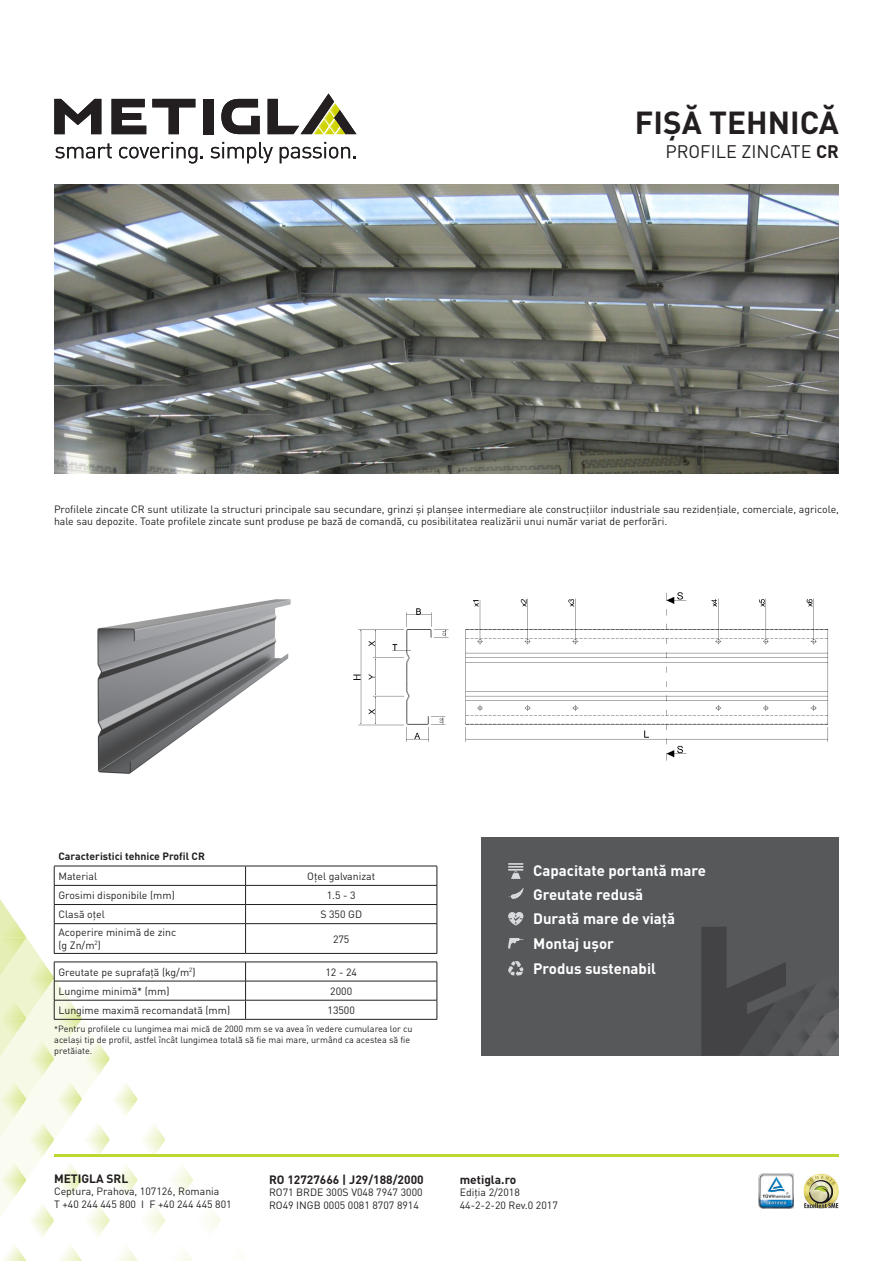
<style>
.page{position:relative;width:893px;height:1263px;background:#fff}
.page>*{position:absolute;margin:0;border:0;box-sizing:border-box;transform-origin:0 0}
.t1{font:700 31.5px "DIN Pro";color:#231f20}
.t2{font:18px "DIN Pro";color:#231f20}
.t3{font:700 15px "DIN Pro";color:#fff}
.t4{font:700 12px "DIN Pro";color:#231f20}
.t5{font:10.5px "DIN Pro";color:#231f20}
.t6{font:700 10.5px "DIN Pro";color:#231f20}
.t7{font:9px/10.8px "DIN Pro";color:#231f20}
.s1{font-weight:700}
.s2{font-size:8.25px}
</style>
<div class="page">
<hr style="left:54px;top:1153px;width:785px;height:3px;background:#bed630">
<img style="left:803px;top:1173px;width:36px;height:36px">
<img style="left:759px;top:1174px;width:35px;height:35px">
<img style="left:54px;top:185px;width:785px;height:289px">
<hr style="left:54px;top:865px;width:192px;height:1px;background:#231f20">
<hr style="left:246px;top:865px;width:191px;height:1px;background:#231f20">
<hr style="left:246px;top:1000px;width:191px;height:1px;background:#231f20">
<hr style="left:246px;top:1019px;width:191px;height:1px;background:#231f20">
<hr style="left:246px;top:885px;width:191px;height:1px;background:#231f20">
<hr style="left:246px;top:904px;width:191px;height:1px;background:#231f20">
<hr style="left:246px;top:923px;width:191px;height:1px;background:#231f20">
<svg style="left:437px;top:866px;width:1px;height:87px"></svg>
<hr style="left:246px;top:953px;width:191px;height:1px;background:#231f20">
<hr style="left:246px;top:962px;width:191px;height:1px;background:#231f20">
<svg style="left:0;top:866px;width:246px;height:395px"></svg>
<svg style="left:437px;top:962px;width:1px;height:57px"></svg>
<hr style="left:54px;top:981px;width:192px;height:1px;background:#231f20">
<hr style="left:246px;top:981px;width:191px;height:1px;background:#231f20">
<img style="left:97px;top:599px;width:193px;height:175px">
<img style="left:353px;top:592px;width:476px;height:169px">
<svg style="left:54px;top:99px;width:47px;height:35px"></svg>
<svg style="left:112px;top:99px;width:34px;height:35px"></svg>
<svg style="left:152px;top:99px;width:43px;height:35px"></svg>
<div style="left:204px;top:99px;width:10px;height:35px;background:#231f20"></div>
<svg style="left:221px;top:99px;width:39px;height:35px"></svg>
<svg style="left:268px;top:94px;width:88px;height:40px"></svg>
<svg style="left:55px;top:144px;width:57px;height:14px"></svg>
<svg style="left:119px;top:142px;width:84px;height:21px"></svg>
<svg style="left:211px;top:142px;width:62px;height:21px"></svg>
<svg style="left:280px;top:142px;width:76px;height:21px"></svg>
<div style="left:481px;top:837px;width:358px;height:219px;background:#57585a"></div>
<img style="left:786px;top:1015px;width:38px;height:41px">
<img style="left:824px;top:1015px;width:15px;height:41px">
<img style="left:786px;top:994px;width:53px;height:21px">
<svg style="left:806px;top:988px;width:33px;height:7px"></svg>
<svg style="left:701px;top:927px;width:85px;height:129px"></svg>
<svg style="left:508px;top:863px;width:15px;height:15px"></svg>
<svg style="left:508px;top:961px;width:15px;height:15px"></svg>
<svg style="left:508px;top:938px;width:16px;height:10px"></svg>
<svg style="left:508px;top:888px;width:15px;height:11px"></svg>
<svg style="left:508px;top:912px;width:15px;height:13px"></svg>
<p class="t1" style="left:635px;top:102px;width:206px">FIŞĂ TEHNICĂ</p>
<p class="t2" style="left:665px;top:140px;width:175px">PROFILE ZINCATE <span class="s1">CR</span></p>
<p class="t5" style="left:54px;top:502px;width:786px">Profilele zincate CR sunt utilizate la structuri principale sau secundare, grinzi şi planşee intermediare ale construcţiilor industriale sau rezidenţiale, comerciale, agricole,</p>
<p class="t5" style="left:54px;top:514px;width:615px">hale sau depozite. Toate profilele zincate sunt produse pe bază de comandă, cu posibilitatea realizării unui număr variat de perforări.</p>
<p class="t6" style="left:58px;top:849px;width:148px">Caracteristici tehnice Profil CR</p>
<p class="t5" style="left:58px;top:869px;width:40px">Material</p>
<p class="t5" style="left:307px;top:869px;width:69px">Oţel galvanizat</p>
<p class="t5" style="left:58px;top:888px;width:118px">Grosimi disponibile (mm)</p>
<p class="t5" style="left:327px;top:888px;width:30px">1.5 - 3</p>
<p class="t5" style="left:58px;top:907px;width:48px">Clasă oţel</p>
<p class="t5" style="left:320px;top:907px;width:43px">S 350 GD</p>
<p class="t5" style="left:58px;top:925px;width:119px">Acoperire minimă de zinc</p>
<p class="t5" style="left:58px;top:938px;width:44px">(g Zn/m<sup>2</sup>)</p>
<p class="t5" style="left:333px;top:932px;width:18px">275</p>
<p class="t5" style="left:58px;top:964px;width:139px">Greutate pe suprafaţă (kg/m<sup>2</sup>)</p>
<p class="t5" style="left:325px;top:964px;width:33px">12 - 24</p>
<p class="t5" style="left:58px;top:984px;width:113px">Lungime minimă* (mm)</p>
<p class="t5" style="left:330px;top:984px;width:23px">2000</p>
<p class="t5" style="left:58px;top:1003px;width:173px">Lungime maximă recomandată (mm)</p>
<p class="t5" style="left:328px;top:1003px;width:29px">13500</p>
<p class="t7" style="left:54px;top:1023px;width:360px"><span class="s2">*</span>Pentru profilele cu lungimea mai mică de 2000 mm se va avea în vedere cumularea lor cu acelaşi tip de profil, astfel încât lungimea totală să fie mai mare, urmând ca acestea să fie pretăiate.</p>
<p class="t3" style="left:533px;top:861px;width:174px">Capacitate portantă mare</p>
<p class="t3" style="left:533px;top:885px;width:112px">Greutate redusă</p>
<p class="t3" style="left:533px;top:908px;width:143px">Durată mare de viaţă</p>
<p class="t3" style="left:533px;top:933px;width:82px">Montaj uşor</p>
<p class="t3" style="left:533px;top:958px;width:124px">Produs sustenabil</p>
<p class="t4" style="left:54px;top:1170px;width:76px">METIGLA SRL</p>
<p class="t5" style="left:54px;top:1184px;width:167px">Ceptura, Prahova, 107126, Romania</p>
<p class="t5" style="left:54px;top:1197px;width:179px">T +40 244 445 800 I F +40 244 445 801</p>
<p class="t4" style="left:269px;top:1171px;width:156px">RO 12727666 | J29/188/2000</p>
<p class="t5" style="left:269px;top:1185px;width:155px">RO71 BRDE 300S V048 7947 3000</p>
<p class="t5" style="left:269px;top:1198px;width:151px">RO49 INGB 0005 0081 8707 8914</p>
<p class="t4" style="left:460px;top:1171px;width:58px">metigla.ro</p>
<p class="t5" style="left:460px;top:1185px;width:62px">Ediţia 2/2018</p>
<p class="t5" style="left:460px;top:1198px;width:100px">44-2-2-20 Rev.0 2017</p>
</div>
